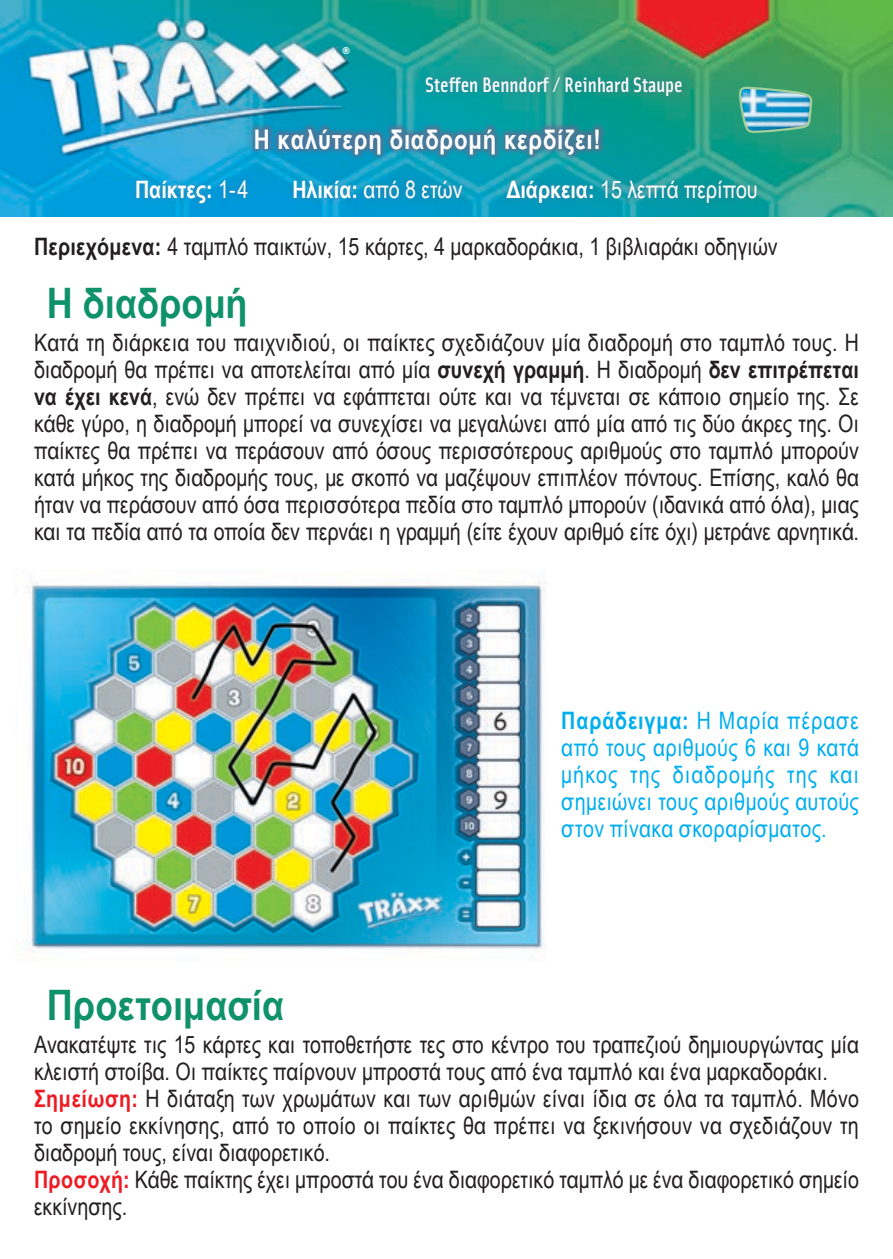
<style>
.page{position:relative;width:893px;height:1259px;background:#fff}
.page>*{position:absolute;margin:0;border:0;box-sizing:border-box;transform-origin:0 0}
.t1{font:700 42px "Arial Narrow";color:#0f9269;scale:1.05 1}
.t2{font:700 27px "Arial Narrow";letter-spacing:.03em;color:#fff}
.t3{font:24px/27px "Arial Narrow";color:#231f20;text-align:justify}
.t4{font:24px "Arial Narrow";letter-spacing:.02em;color:#00aeef}
.t5{font:24px "Arial Narrow";color:#fff}
.t6{font:24px "Arial Narrow";letter-spacing:.04em;color:#00aeef}
.t7{font:24px "Arial Narrow";letter-spacing:.045em;color:#00aeef}
.t8{font:700 24px "Arial Narrow";color:#fff}
.t9{font:21px "Solex Medium Lining";color:#fff}
.t10{font:700 10.5px "Instanter";color:#fff}
.s1{font-weight:400}
.s2{font-weight:700}
.s3{font-weight:700;color:#ed1c24}
</style>
<div class="page">
<img style="left:0;top:0;width:893px;height:216px">
<img style="left:16px;top:576px;width:530px;height:382px">
<div style="left:129px;top:174px;width:634px;height:35px;background:#5f6e91;opacity:.3"></div>
<div style="left:248px;top:123px;width:358px;height:37px;background:#5f6e91;opacity:.75"></div>
<svg style="left:738px;top:86px;width:75px;height:48px;background:#65b3ba"></svg>
<div style="left:419px;top:70px;width:269px;height:33px;background:#5f6e91;opacity:.3"></div>
<p class="t10" style="left:342px;top:45px;width:10px">®</p>
<p class="t9" style="left:425px;top:71px;width:259px">Steffen Benndorf / Reinhard Staupe</p>
<p class="t2" style="left:254px;top:119px;width:349px">Η καλύτερη διαδρομή κερδίζει!</p>
<p class="t8" style="left:135px;top:171px;width:115px">Παίκτες: <span class="s1">1-4</span></p>
<p class="t5" style="left:292px;top:172px;width:172px"><span class="s2">Ηλικία:</span> από 8 ετών</p>
<p class="t5" style="left:506px;top:172px;width:253px"><span class="s2">Διάρκεια:</span> 15 λεπτά περίπου</p>
<p class="t3" style="left:34px;top:232px;width:745px"><span class="s2">Περιεχόμενα:</span> 4 ταμπλό παικτών, 15 κάρτες, 4 μαρκαδοράκια, 1 βιβλιαράκι οδηγιών</p>
<p class="t1" style="left:47px;top:271px;width:193px">Η διαδρομή</p>
<p class="t3" style="left:34px;top:328px;width:827px">Κατά τη διάρκεια του παιχνιδιού, οι παίκτες σχεδιάζουν μία διαδρομή στο ταμπλό τους. Η διαδρομή θα πρέπει να αποτελείται από μία <span class="s2">συνεχή γραμμή</span>. Η διαδρομή <span class="s2">δεν επιτρέπεται να έχει κενά</span>, ενώ δεν πρέπει να εφάπτεται ούτε και να τέμνεται σε κάποιο σημείο της. Σε κάθε γύρο, η διαδρομή μπορεί να συνεχίσει να μεγαλώνει από μία από τις δύο άκρες της. Οι παίκτες θα πρέπει να περάσουν από όσους περισσότερους αριθμούς στο ταμπλό μπορούν κατά μήκος της διαδρομής τους, με σκοπό να μαζέψουν επιπλέον πόντους. Επίσης, καλό θα ήταν να περάσουν από όσα περισσότερα πεδία στο ταμπλό μπορούν (ιδανικά από όλα), μιας και τα πεδία από τα οποία δεν περνάει η γραμμή (είτε έχουν αριθμό είτε όχι) μετράνε αρνητικά.</p>
<p class="t6" style="left:561px;top:703px;width:299px"><span class="s2">Παράδειγμα:</span> Η Μαρία πέρασε</p>
<p class="t4" style="left:561px;top:730px;width:299px">από τους αριθμούς 6 και 9 κατά</p>
<p class="t7" style="left:561px;top:757px;width:299px">μήκος της διαδρομής της και</p>
<p class="t4" style="left:561px;top:784px;width:299px">σημειώνει τους αριθμούς αυτούς</p>
<p class="t4" style="left:561px;top:811px;width:267px">στον πίνακα σκοραρίσματος.</p>
<p class="t1" style="left:47px;top:973px;width:228px">Προετοιμασία</p>
<p class="t3" style="left:34px;top:1030px;width:826px">Ανακατέψτε τις 15 κάρτες και τοποθετήστε τες στο κέντρο του τραπεζιού δημιουργώντας μία κλειστή στοίβα. Οι παίκτες παίρνουν μπροστά τους από ένα ταμπλό και ένα μαρκαδοράκι.</p>
<p class="t3" style="left:34px;top:1084px;width:826px"><span class="s3">Σημείωση:</span> Η διάταξη των χρωμάτων και των αριθμών είναι ίδια σε όλα τα ταμπλό. Μόνο το σημείο εκκίνησης, από το οποίο οι παίκτες θα πρέπει να ξεκινήσουν να σχεδιάζουν τη διαδρομή τους, είναι διαφορετικό.</p>
<p class="t3" style="left:34px;top:1165px;width:826px"><span class="s3">Προσοχή:</span> Κάθε παίκτης έχει μπροστά του ένα διαφορετικό ταμπλό με ένα διαφορετικό σημείο εκκίνησης.</p>
</div>
